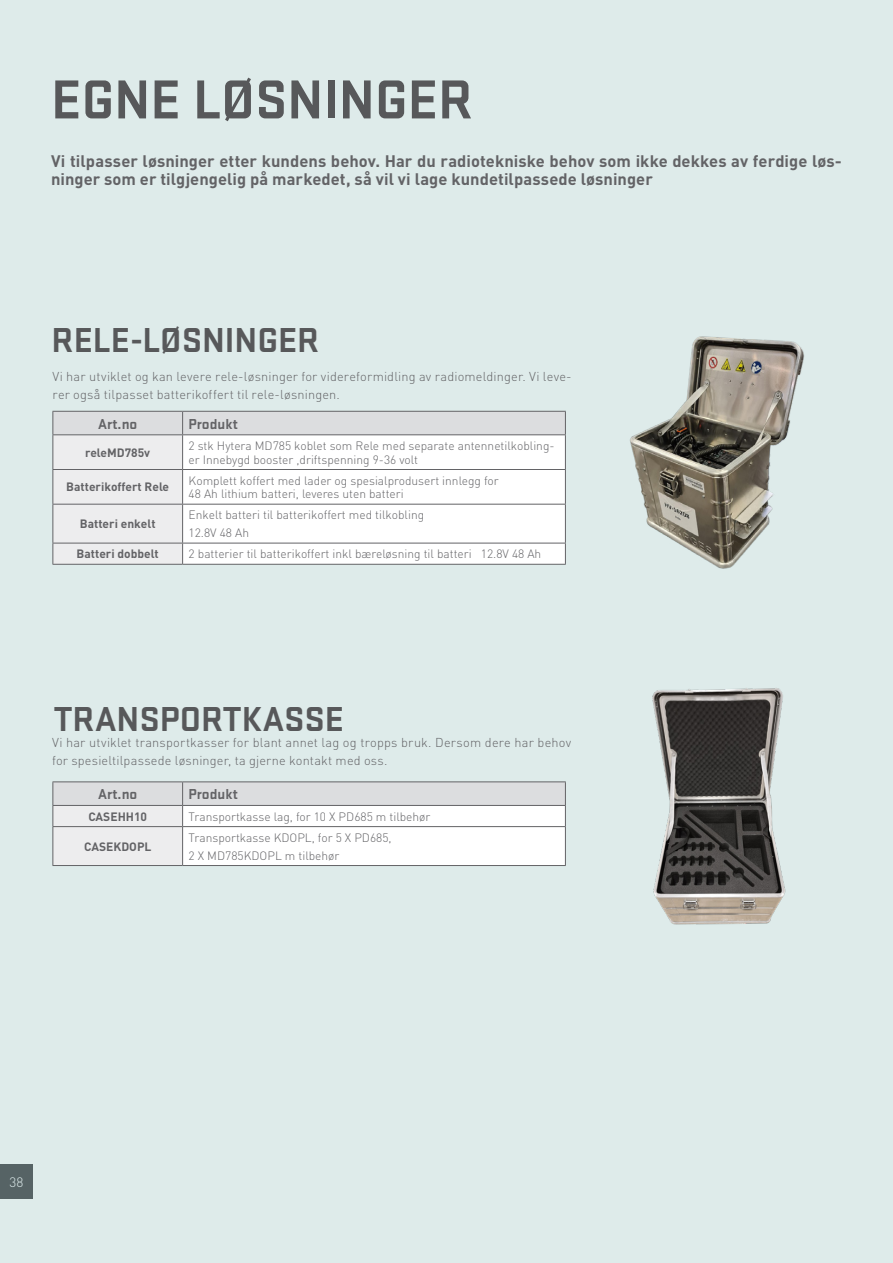
<style>
.page{position:relative;width:893px;height:1263px;background:#deebea}
.page>*{position:absolute;margin:0;border:0;box-sizing:border-box;transform-origin:0 0}
.t1{font:700 57px "Stratum 2";color:#57585a}
.t2{font:700 36px "Stratum 2";color:#57585a}
.t3{font:700 16.5px/18px "DIN Pro";letter-spacing:.005em;color:#636366}
.Headline_Grey_8pkt_B{font:700 15px "Stratum 2";color:#636366}
.t4{font:300 13.5px "DIN Pro";color:#fff}
.t5{font:300 12.75px/18px "DIN Pro";letter-spacing:.015em;color:#636366}
.Headline_Grey_8pkt_B-2{font:300 12px/13.5px "DIN Pro";color:#636366}
.Headline_Grey_8pkt_B-3{font:700 12px "DIN Pro";color:#636366}
</style>
<div class="page">
<svg style="left:52px;top:411px;width:514px;height:153px"></svg>
<hr style="left:52px;top:564px;width:131px;height:1px;background:#636366">
<hr style="left:183px;top:564px;width:383px;height:1px;background:#636366">
<hr style="left:52px;top:781px;width:131px;height:1px;background:#636366">
<hr style="left:183px;top:781px;width:383px;height:1px;background:#636366">
<svg style="left:52px;top:782px;width:514px;height:83px"></svg>
<hr style="left:52px;top:826px;width:131px;height:1px;background:#636366">
<hr style="left:52px;top:827px;width:1px;height:38px;background:#636366">
<hr style="left:183px;top:826px;width:383px;height:1px;background:#636366">
<hr style="left:182px;top:827px;width:1px;height:38px;background:#636366">
<hr style="left:565px;top:827px;width:1px;height:38px;background:#636366">
<hr style="left:52px;top:865px;width:131px;height:1px;background:#636366">
<hr style="left:183px;top:865px;width:383px;height:1px;background:#636366">
<img style="left:652px;top:688px;width:134px;height:237px">
<img style="left:630px;top:336px;width:174px;height:232px">
<p class="t1" style="left:51px;top:60px;width:423px">EGNE LØSNINGER</p>
<p class="t3" style="left:51px;top:151px;width:792px">Vi tilpasser løsninger etter kundens behov. Har du radiotekniske behov som ikke dekkes av ferdige løs&shy;ninger som er tilgjengelig på markedet, så vil vi lage kundetilpassede løsninger</p>
<p class="t2" style="left:52px;top:316px;width:269px">RELE-LØSNINGER</p>
<p class="t5" style="left:52px;top:367px;width:521px">Vi har utviklet og kan levere rele-løsninger for videreformidling av radiomeldinger. Vi leve&shy;rer også tilpasset batterikoffert til rele-løsningen.</p>
<p class="Headline_Grey_8pkt_B" style="left:98px;top:413px;width:41px">Art.no</p>
<p class="Headline_Grey_8pkt_B" style="left:189px;top:413px;width:51px">Produkt</p>
<p class="Headline_Grey_8pkt_B-3" style="left:85px;top:444px;width:66px">releMD785v</p>
<p class="Headline_Grey_8pkt_B-2" style="left:189px;top:438px;width:367px">2 stk Hytera MD785 koblet som Rele med separate antennetilkobling&shy;er Innebygd booster ,driftspenning 9-36 volt</p>
<p class="Headline_Grey_8pkt_B-3" style="left:66px;top:479px;width:104px">Batterikoffert Rele</p>
<p class="Headline_Grey_8pkt_B-2" style="left:189px;top:473px;width:312px">Komplett koffert med lader og spesialprodusert innlegg for<br>48 Ah lithium batteri, leveres uten batteri</p>
<p class="Headline_Grey_8pkt_B-3" style="left:80px;top:516px;width:77px">Batteri enkelt</p>
<p class="Headline_Grey_8pkt_B-2" style="left:189px;top:508px;width:237px">Enkelt batteri til batterikoffert med tilkobling</p>
<p class="Headline_Grey_8pkt_B-2" style="left:189px;top:525px;width:62px">12.8V 48 Ah</p>
<p class="Headline_Grey_8pkt_B-3" style="left:77px;top:546px;width:84px">Batteri dobbelt</p>
<p class="Headline_Grey_8pkt_B-2" style="left:189px;top:547px;width:354px">2 batterier til batterikoffert inkl bæreløsning til batteri 12.8V 48 Ah</p>
<p class="t2" style="left:54px;top:694px;width:292px">TRANSPORTKASSE</p>
<p class="t5" style="left:52px;top:733px;width:521px">Vi har utviklet transportkasser for blant annet lag og tropps bruk. Dersom dere har behov for spesieltilpassede løsninger, ta gjerne kontakt med oss.</p>
<p class="Headline_Grey_8pkt_B" style="left:98px;top:784px;width:41px">Art.no</p>
<p class="Headline_Grey_8pkt_B" style="left:189px;top:784px;width:51px">Produkt</p>
<p class="Headline_Grey_8pkt_B-3" style="left:88px;top:808px;width:60px">CASEHH10</p>
<p class="Headline_Grey_8pkt_B-2" style="left:189px;top:809px;width:243px">Transportkasse lag, for 10 X PD685 m tilbehør</p>
<p class="Headline_Grey_8pkt_B-3" style="left:84px;top:838px;width:69px">CASEKDOPL</p>
<p class="Headline_Grey_8pkt_B-2" style="left:189px;top:830px;width:205px">Transportkasse KDOPL, for 5 X PD685,</p>
<p class="Headline_Grey_8pkt_B-2" style="left:189px;top:848px;width:152px">2 X MD785KDOPL m tilbehør</p>
<p class="t4" style="left:10px;top:1172px;width:15px">38</p>
</div>
